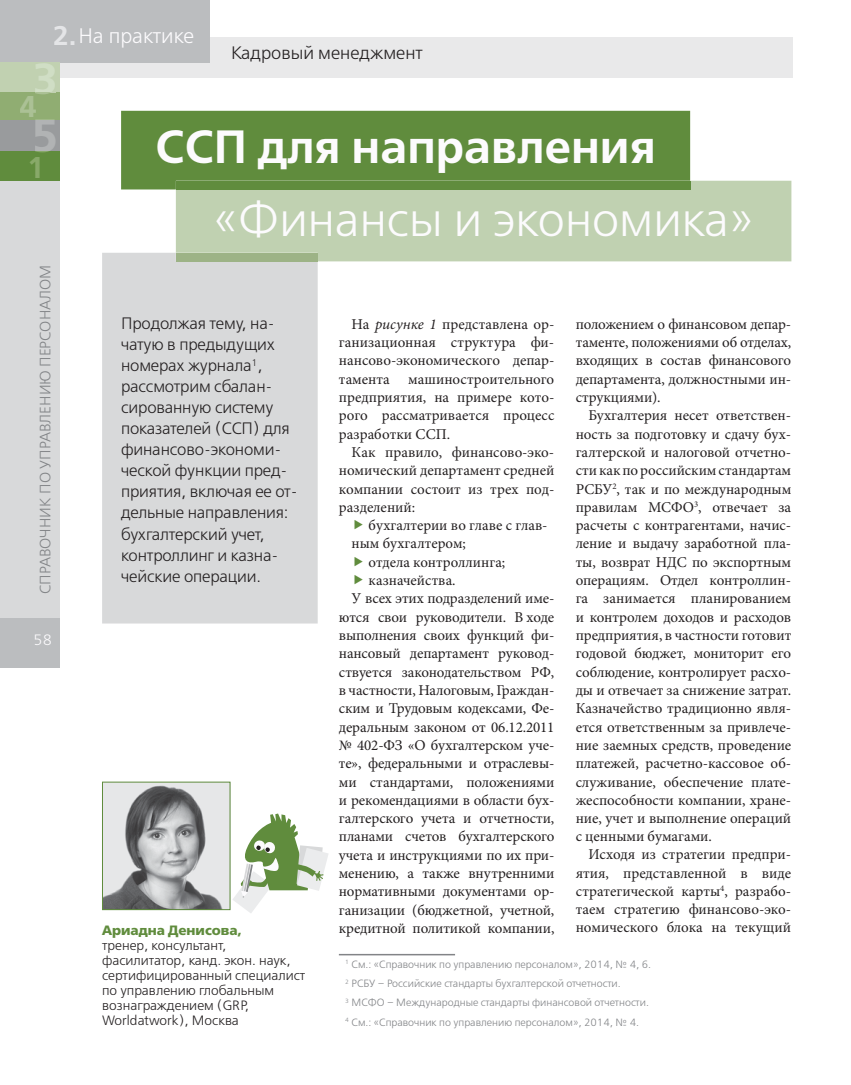
<style>
.page{position:relative;width:851px;height:1085px;background:#fff}
.page>*{position:absolute;margin:0;border:0;box-sizing:border-box;transform-origin:0 0}
.t1{font:48px "Free Set Light C";color:#fcfbfd}
.t2{font:46.5px "Free Set Demi C";color:#fcfbfd}
.t3{font:46.5px "Free Set Demi C";color:#88a969}
.t4{font:30px "Free Set Demi C";color:#abc195}
.t5{font:30px "Free Set Demi C";color:#88a969}
.t6{font:27px "Free Set Demi C";color:#e4e5e7}
.t7{font:21px "Free Set Light C";color:#fcfbfd}
.t8{font:18px "Free Set Light C";color:#231f20}
.t9{font:16.5px/21px "Free Set Light C";letter-spacing:-.01em;color:#231f20}
.t10{font:15px "Minion Pro";letter-spacing:-.005em;color:#231f20}
.t11{font:15px "Free Set Light C";color:#828487}
.t12{font:15px "Free Set Light C";color:#fcfbfd}
.t13{font:13.5px/15px "Free Set Light C";color:#231f20}
.t14{font:13.5px "Free Set Bold C";color:#608c3d}
.t15{font:10.5px/19.2px "Free Set Light C";color:#828487}
.s1{font-style:italic}
</style>
<div class="page">
<div style="left:0;top:37px;width:792px;height:41px;background:#e9e9ea"></div>
<div style="left:0;top:44px;width:60px;height:621px;background:#d8d9da"></div>
<div style="left:0;top:0;width:210px;height:62px;background:#bbbdbf"></div>
<div style="left:0;top:150px;width:60px;height:31px;background:#608c3d"></div>
<div style="left:0;top:62px;width:60px;height:31px;background:#c1d1b1"></div>
<div style="left:0;top:93px;width:60px;height:30px;background:#90ad72"></div>
<div style="left:0;top:120px;width:60px;height:30px;background:#999b9d"></div>
<div style="left:0;top:617px;width:60px;height:50px;background:#bbbdbf"></div>
<div style="left:102px;top:253px;width:215px;height:370px;background:#d8d9da"></div>
<svg style="left:233px;top:813px;width:95px;height:100px"></svg>
<img style="left:104px;top:783px;width:124px;height:124px">
<div style="left:102px;top:781px;width:128px;height:128px;border:1px solid #608c3d"></div>
<div style="left:176px;top:181px;width:615px;height:80px;background:#c0d1b1"></div>
<div style="left:176px;top:253px;width:141px;height:8px;background:#9db386"></div>
<div style="left:121px;top:111px;width:569px;height:78px;background:#608c3d"></div>
<div style="left:176px;top:181px;width:514px;height:8px;background:#608c3d"></div>
<hr style="left:339px;top:953px;width:116px;height:2px;background:#828487">
<p class="t6" style="left:52px;top:24px;width:25px">2.</p>
<p class="t7" style="left:78px;top:28px;width:117px">На практике</p>
<p class="t8" style="left:231px;top:46px;width:193px">Кадровый менеджмент</p>
<p class="t4" style="left:19px;top:95px;width:20px">4</p>
<p class="t3" style="left:31px;top:117px;width:30px">5</p>
<p class="t5" style="left:27px;top:156px;width:20px">1</p>
<p class="t11" style="left:39px;top:594px;width:330px;rotate:-90deg">СПРАВОЧНИК ПО УПРАВЛЕНИЮ ПЕРСОНАЛОМ</p>
<p class="t12" style="left:34px;top:634px;width:20px">58</p>
<p class="t2" style="left:155px;top:128px;width:501px">ССП для направления</p>
<p class="t1" style="left:214px;top:200px;width:541px">«Финансы и экономика»</p>
<p class="t9" style="left:121px;top:314px;width:178px">Продолжая тему, на&shy;чатую в предыдущих номерах журнала<sup>1</sup>, рассмотрим сбалан&shy;сированную систему показателей (ССП) для финансово-экономи&shy;ческой функции пред&shy;приятия, включая ее от&shy;дельные направления: бухгалтерский учет, контроллинг и казна&shy;чейские операции.</p>
<p class="t10" style="left:575px;top:318px;width:217px">положением о финансовом депар-</p>
<p class="t10" style="left:575px;top:336px;width:217px">таменте, положениями об отделах,</p>
<p class="t10" style="left:575px;top:354px;width:217px">входящих в состав финансового</p>
<p class="t10" style="left:575px;top:373px;width:217px">департамента, должностными ин-</p>
<p class="t10" style="left:575px;top:391px;width:86px">струкциями).</p>
<p class="t10" style="left:588px;top:409px;width:204px">Бухгалтерия несет ответствен-</p>
<p class="t10" style="left:575px;top:428px;width:217px">ность за подготовку и сдачу бух-</p>
<p class="t10" style="left:575px;top:446px;width:217px">галтерской и налоговой отчетно-</p>
<p class="t10" style="left:575px;top:464px;width:217px">сти как по российским стандартам</p>
<p class="t10" style="left:575px;top:482px;width:217px">РСБУ<sup>2</sup>, так и по международным</p>
<p class="t10" style="left:575px;top:501px;width:217px">правилам МСФО<sup>3</sup>, отвечает за</p>
<p class="t10" style="left:575px;top:519px;width:217px">расчеты с контрагентами, начис-</p>
<p class="t10" style="left:575px;top:537px;width:217px">ление и выдачу заработной пла-</p>
<p class="t10" style="left:575px;top:556px;width:217px">ты, возврат НДС по экспортным</p>
<p class="t10" style="left:575px;top:574px;width:217px">операциям. Отдел контроллин-</p>
<p class="t10" style="left:575px;top:592px;width:217px">га занимается планированием</p>
<p class="t10" style="left:575px;top:611px;width:217px">и контролем доходов и расходов</p>
<p class="t10" style="left:575px;top:629px;width:217px">предприятия, в частности готовит</p>
<p class="t10" style="left:575px;top:647px;width:217px">годовой бюджет, мониторит его</p>
<p class="t10" style="left:575px;top:665px;width:217px">соблюдение, контролирует расхо-</p>
<p class="t10" style="left:575px;top:684px;width:217px">ды и отвечает за снижение затрат.</p>
<p class="t10" style="left:575px;top:702px;width:217px">Казначейство традиционно явля-</p>
<p class="t10" style="left:575px;top:720px;width:217px">ется ответственным за привлече-</p>
<p class="t10" style="left:575px;top:739px;width:217px">ние заемных средств, проведение</p>
<p class="t10" style="left:575px;top:757px;width:217px">платежей, расчетно-кассовое об-</p>
<p class="t10" style="left:575px;top:775px;width:217px">служивание, обеспечение плате-</p>
<p class="t10" style="left:575px;top:794px;width:217px">жеспособности компании, хране-</p>
<p class="t10" style="left:575px;top:812px;width:217px">ние, учет и выполнение операций</p>
<p class="t10" style="left:575px;top:830px;width:138px">с ценными бумагами.</p>
<p class="t10" style="left:588px;top:848px;width:204px">Исходя из стратегии предпри-</p>
<p class="t10" style="left:575px;top:866px;width:217px">ятия, представленной в виде</p>
<p class="t10" style="left:575px;top:884px;width:217px">стратегической карты<sup>4</sup>, разрабо-</p>
<p class="t10" style="left:575px;top:902px;width:217px">таем стратегию финансово-эко-</p>
<p class="t10" style="left:351px;top:318px;width:204px">На <span class="s1">рисунке 1</span> представлена ор-</p>
<p class="t10" style="left:339px;top:336px;width:217px">ганизационная структура фи-</p>
<p class="t10" style="left:339px;top:354px;width:217px">нансово-экономического депар-</p>
<p class="t10" style="left:339px;top:373px;width:217px">тамента машиностроительного</p>
<p class="t10" style="left:339px;top:391px;width:217px">предприятия, на примере кото-</p>
<p class="t10" style="left:339px;top:409px;width:217px">рого рассматривается процесс</p>
<p class="t10" style="left:339px;top:428px;width:113px">разработки ССП.</p>
<p class="t10" style="left:351px;top:446px;width:204px">Как правило, финансово-эко-</p>
<p class="t10" style="left:339px;top:464px;width:217px">номический департамент средней</p>
<p class="t10" style="left:339px;top:482px;width:217px">компании состоит из трех под-</p>
<p class="t10" style="left:339px;top:501px;width:78px">разделений:</p>
<p class="t10" style="left:368px;top:519px;width:180px">бухгалтерии во главе с глав-</p>
<p class="t10" style="left:351px;top:537px;width:116px">ным бухгалтером;</p>
<p class="t10" style="left:368px;top:556px;width:138px">отдела контроллинга;</p>
<p class="t10" style="left:368px;top:574px;width:88px">казначейства.</p>
<p class="t10" style="left:351px;top:592px;width:204px">У всех этих подразделений име-</p>
<p class="t10" style="left:339px;top:611px;width:217px">ются свои руководители. В ходе</p>
<p class="t10" style="left:339px;top:629px;width:217px">выполнения своих функций фи-</p>
<p class="t10" style="left:339px;top:647px;width:217px">нансовый департамент руковод-</p>
<p class="t10" style="left:339px;top:665px;width:217px">ствуется законодательст вом РФ,</p>
<p class="t10" style="left:339px;top:684px;width:217px">в частности, Налоговым, Граждан-</p>
<p class="t10" style="left:339px;top:702px;width:217px">ским и Трудовым кодексами, Фе-</p>
<p class="t10" style="left:339px;top:720px;width:217px">деральным законом от 06.12.2011</p>
<p class="t10" style="left:339px;top:739px;width:217px">№ 402-ФЗ «О бухгалтерском уче-</p>
<p class="t10" style="left:339px;top:757px;width:217px">те», федеральными и отраслевы-</p>
<p class="t10" style="left:339px;top:775px;width:217px">ми стандартами, положениями</p>
<p class="t10" style="left:339px;top:794px;width:217px">и рекомендациями в области бух-</p>
<p class="t10" style="left:339px;top:812px;width:217px">галтерского учета и отчетности,</p>
<p class="t10" style="left:339px;top:830px;width:217px">планами счетов бухгалтерского</p>
<p class="t10" style="left:339px;top:848px;width:217px">учета и инструкциями по их при-</p>
<p class="t10" style="left:339px;top:867px;width:217px">менению, а также внутренними</p>
<p class="t10" style="left:339px;top:885px;width:217px">нормативными документами ор-</p>
<p class="t10" style="left:339px;top:903px;width:217px">ганизации (бюджетной, учетной,</p>
<p class="t10" style="left:339px;top:922px;width:217px">кредитной политикой компании,</p>
<p class="t14" style="left:102px;top:925px;width:142px">Ариадна Денисова,</p>
<p class="t10" style="left:575px;top:920px;width:217px">номического блока на текущий</p>
<p class="t13" style="left:102px;top:939px;width:204px">тренер, консультант, фасилитатор, канд. экон. наук, сертифицированный специалист по управлению глобальным вознаграждением (GRP,<br>Worldatwork), Москва</p>
<p class="t15" style="left:345px;top:955px;width:307px"><sup>1</sup> См.: «Справочник по управлению персоналом», 2014, № 4, 6.<br><sup>2</sup> РСБУ – Российские стандарты бухгалтерской отчетности.<br><sup>3</sup> МСФО – Международные стандарты финансовой отчетности.<br><sup>4</sup> См.: «Справочник по управлению персоналом», 2014, № 4.</p>
</div>
